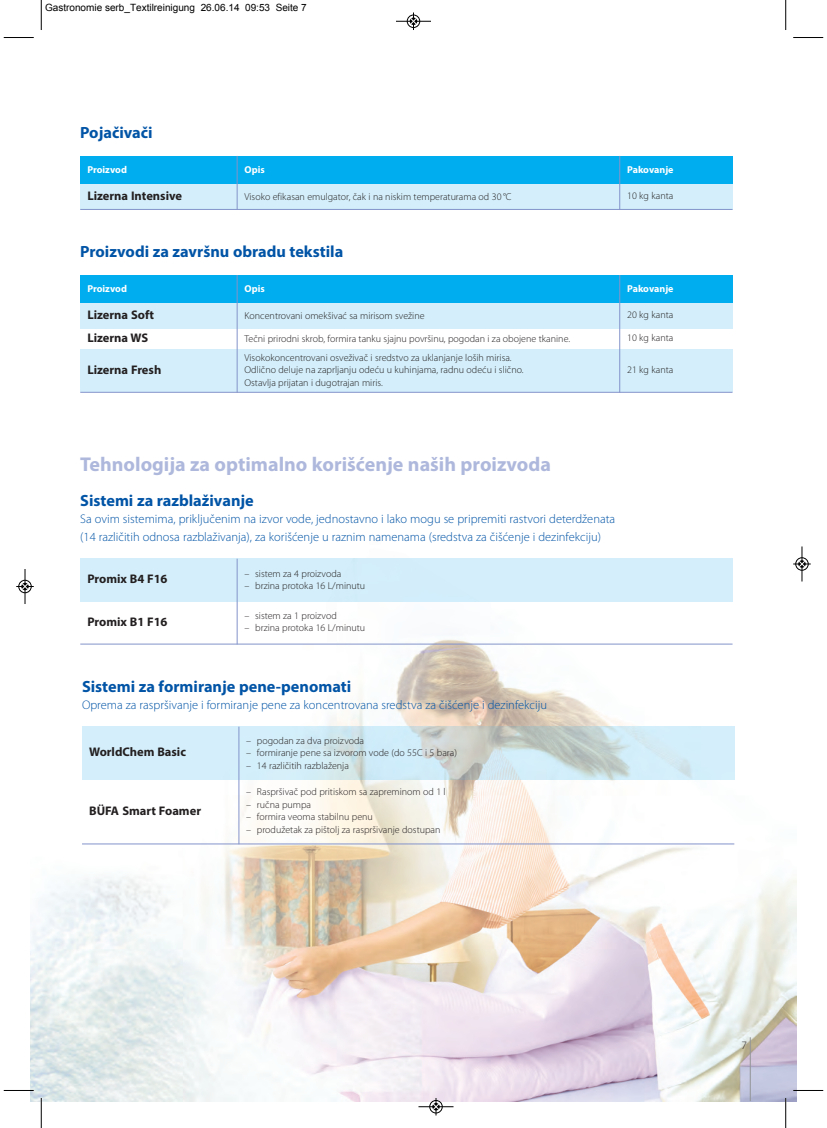
<style>
.page{position:relative;width:827px;height:1128px;background:#fff}
.page>*{position:absolute;margin:0;border:0;box-sizing:border-box;transform-origin:0 0}
.t1{font:700 20px "Myriad Pro";color:#aeb8dc}
.t2{font:700 16.25px "Myriad Pro";color:#0154a6}
.t3{font:300 12.5px/17.5px "Myriad Pro";color:#0154a6}
.t4{font:700 12.5px "Myriad Pro";color:#231f20}
.t5{font:300 11.25px "Myriad Pro";color:#231f20}
.t6{font:300 10px/12.5px "Myriad Pro";color:#231f20}
.t7{font:10px "Arial";color:#000}
.t8{font:700 10px "Myriad Pro";color:#fff}
</style>
<div class="page">
<img style="left:31px;top:27px;width:765px;height:1073px">
<hr style="left:750px;top:1037px;width:1px;height:63px;background:#939598">
<img style="left:82px;top:726px;width:652px;height:53px">
<hr style="left:238px;top:726px;width:1px;height:118px;background:#8393ca">
<hr style="left:82px;top:843px;width:652px;height:1px;background:#8393ca">
<div style="left:80px;top:558px;width:652px;height:43px;background:#d4effb"></div>
<hr style="left:237px;top:558px;width:1px;height:86px;background:#8393ca">
<hr style="left:80px;top:643px;width:652px;height:1px;background:#8393ca">
<div style="left:80px;top:156px;width:157px;height:28px;background:#00aeef"></div>
<div style="left:237px;top:156px;width:382px;height:28px;background:#00aeef"></div>
<div style="left:619px;top:156px;width:113px;height:28px;background:#00aeef"></div>
<div style="left:80px;top:184px;width:652px;height:25px;background:#d4effb"></div>
<hr style="left:237px;top:156px;width:1px;height:54px;background:#8393ca">
<hr style="left:619px;top:156px;width:1px;height:54px;background:#8393ca">
<hr style="left:80px;top:209px;width:652px;height:1px;background:#8393ca">
<div style="left:80px;top:275px;width:157px;height:28px;background:#00aeef"></div>
<div style="left:237px;top:275px;width:382px;height:28px;background:#00aeef"></div>
<div style="left:619px;top:275px;width:113px;height:28px;background:#00aeef"></div>
<div style="left:80px;top:303px;width:652px;height:25px;background:#d4effb"></div>
<div style="left:80px;top:349px;width:652px;height:43px;background:#d4effb"></div>
<hr style="left:237px;top:275px;width:1px;height:117px;background:#8393ca">
<hr style="left:619px;top:275px;width:1px;height:117px;background:#8393ca">
<hr style="left:80px;top:392px;width:652px;height:1px;background:#8393ca">
<hr style="left:4px;top:1089px;width:30px;height:1px;background:#fff">
<hr style="left:793px;top:1089px;width:30px;height:1px;background:#fff">
<hr style="left:41px;top:0;width:1px;height:30px;background:#000">
<hr style="left:4px;top:37px;width:30px;height:1px;background:#000">
<hr style="left:785px;top:0;width:1px;height:30px;background:#000">
<hr style="left:793px;top:37px;width:30px;height:1px;background:#000">
<hr style="left:41px;top:1097px;width:1px;height:30px;background:#000">
<hr style="left:4px;top:1090px;width:30px;height:1px;background:#000">
<hr style="left:785px;top:1097px;width:1px;height:30px;background:#000">
<hr style="left:793px;top:1090px;width:30px;height:1px;background:#000">
<hr style="left:396px;top:21px;width:35px;height:1px;background:#000">
<div style="left:407px;top:15px;width:13px;height:13px;border:1px solid #000;border-radius:50%"></div>
<div style="left:410px;top:18px;width:7px;height:7px;background:#000;border-radius:50%"></div>
<svg style="left:410px;top:12px;width:6px;height:18px"></svg>
<div style="left:429px;top:1099px;width:13px;height:14px;border:1px solid #fff;border-radius:50%"></div>
<hr style="left:418px;top:1106px;width:35px;height:1px;background:#000">
<div style="left:429px;top:1100px;width:13px;height:13px;border:1px solid #000;border-radius:50%"></div>
<svg style="left:433px;top:1097px;width:6px;height:18px"></svg>
<div style="left:18px;top:580px;width:14px;height:13px;border:1px solid #fff;border-radius:50%"></div>
<hr style="left:25px;top:569px;width:1px;height:35px;background:#000">
<div style="left:19px;top:580px;width:12px;height:13px;border:1px solid #000;border-radius:50%"></div>
<svg style="left:16px;top:583px;width:18px;height:6px"></svg>
<hr style="left:801px;top:546px;width:1px;height:35px;background:#000">
<div style="left:795px;top:557px;width:13px;height:13px;border:1px solid #000;border-radius:50%"></div>
<svg style="left:793px;top:560px;width:17px;height:7px"></svg>
<p class="t7" style="left:45px;top:1px;width:263px">Gastronomie serb_Textilreinigung 26.06.14 09:53 Seite 7</p>
<h2 class="t2" style="left:80px;top:122px;width:74px">Pojačivači</h2>
<p class="t8" style="left:87px;top:163px;width:41px">Proizvod</p>
<p class="t8" style="left:244px;top:163px;width:22px">Opis</p>
<p class="t8" style="left:627px;top:163px;width:48px">Pakovanje</p>
<p class="t4" style="left:87px;top:187px;width:96px">Lizerna Intensive</p>
<p class="t6" style="left:244px;top:191px;width:268px">Visoko efikasan emulgator, čak i na niskim temperaturama od 30 °C</p>
<p class="t6" style="left:627px;top:190px;width:48px">10 kg kanta</p>
<h2 class="t2" style="left:80px;top:241px;width:264px">Proizvodi za završnu obradu tekstila</h2>
<p class="t8" style="left:87px;top:282px;width:41px">Proizvod</p>
<p class="t8" style="left:244px;top:282px;width:22px">Opis</p>
<p class="t8" style="left:627px;top:282px;width:48px">Pakovanje</p>
<p class="t4" style="left:87px;top:306px;width:68px">Lizerna Soft</p>
<p class="t6" style="left:244px;top:310px;width:181px">Koncentrovani omekšivać sa mirisom svežine</p>
<p class="t6" style="left:627px;top:309px;width:48px">20 kg kanta</p>
<p class="t4" style="left:87px;top:329px;width:62px">Lizerna WS</p>
<p class="t6" style="left:244px;top:333px;width:327px">Tečni prirodni skrob, formira tanku sjajnu površinu, pogodan i za obojene tkanine.</p>
<p class="t6" style="left:627px;top:332px;width:48px">10 kg kanta</p>
<p class="t4" style="left:87px;top:361px;width:75px">Lizerna Fresh</p>
<p class="t6" style="left:244px;top:352px;width:280px">Visokokoncentrovani osveživač i sredstvo za uklanjanje loših mirisa.<br>Odlično deluje na zaprljanju odeću u kuhinjama, radnu odeću i slično.<br>Ostavlja prijatan i dugotrajan miris.</p>
<p class="t6" style="left:627px;top:364px;width:48px">21 kg kanta</p>
<h1 class="t1" style="left:80px;top:451px;width:472px">Tehnologija za optimalno korišćenje naših proizvoda</h1>
<h2 class="t2" style="left:80px;top:490px;width:175px">Sistemi za razblaživanje</h2>
<p class="t3" style="left:80px;top:511px;width:536px">Sa ovim sistemima, priključenim na izvor vode, jednostavno i lako mogu se pripremiti rastvori deterdženata (14 različitih odnosa razblaživanja), za korišćenje u raznim namenama (sredstva za čišćenje i dezinfekciju)</p>
<p class="t4" style="left:87px;top:570px;width:82px">Promix B4 F16</p>
<p class="t4" style="left:87px;top:613px;width:82px">Promix B1 F16</p>
<p class="t6" style="left:244px;top:568px;width:98px">– sistem za 4 proizvoda</p>
<p class="t6" style="left:244px;top:580px;width:122px">– brzina protoka 16 L/minutu</p>
<p class="t6" style="left:244px;top:610px;width:94px">– sistem za 1 proizvod</p>
<p class="t6" style="left:244px;top:622px;width:122px">– brzina protoka 16 L/minutu</p>
<h2 class="t2" style="left:82px;top:675px;width:271px">Sistemi za formiranje pene-penomati</h2>
<p class="t3" style="left:82px;top:696px;width:466px">Oprema za raspršivanje i formiranje pene za koncentrovana sredstva za čišćenje i dezinfekciju</p>
<p class="t4" style="left:89px;top:744px;width:98px">WorldChem Basic</p>
<p class="t4" style="left:89px;top:802px;width:113px">BÜFA Smart Foamer</p>
<p class="t6" style="left:246px;top:735px;width:119px">– pogodan za dva proizvoda</p>
<p class="t6" style="left:246px;top:747px;width:212px">– formiranje pene sa izvorom vode (do 55C i 5 bara)</p>
<p class="t6" style="left:246px;top:760px;width:104px">– 14 različitih razblaženja</p>
<p class="t6" style="left:246px;top:786px;width:201px">– Raspršivač pod pritiskom sa zapreminom od 1 l</p>
<p class="t6" style="left:246px;top:799px;width:66px">– ručna pumpa</p>
<p class="t6" style="left:246px;top:811px;width:128px">– formira veoma stabilnu penu</p>
<p class="t6" style="left:246px;top:824px;width:196px">– produžetak za pištolj za raspršivanje dostupan</p>
<p class="t5" style="left:741px;top:1040px;width:7px">7</p>
</div>
